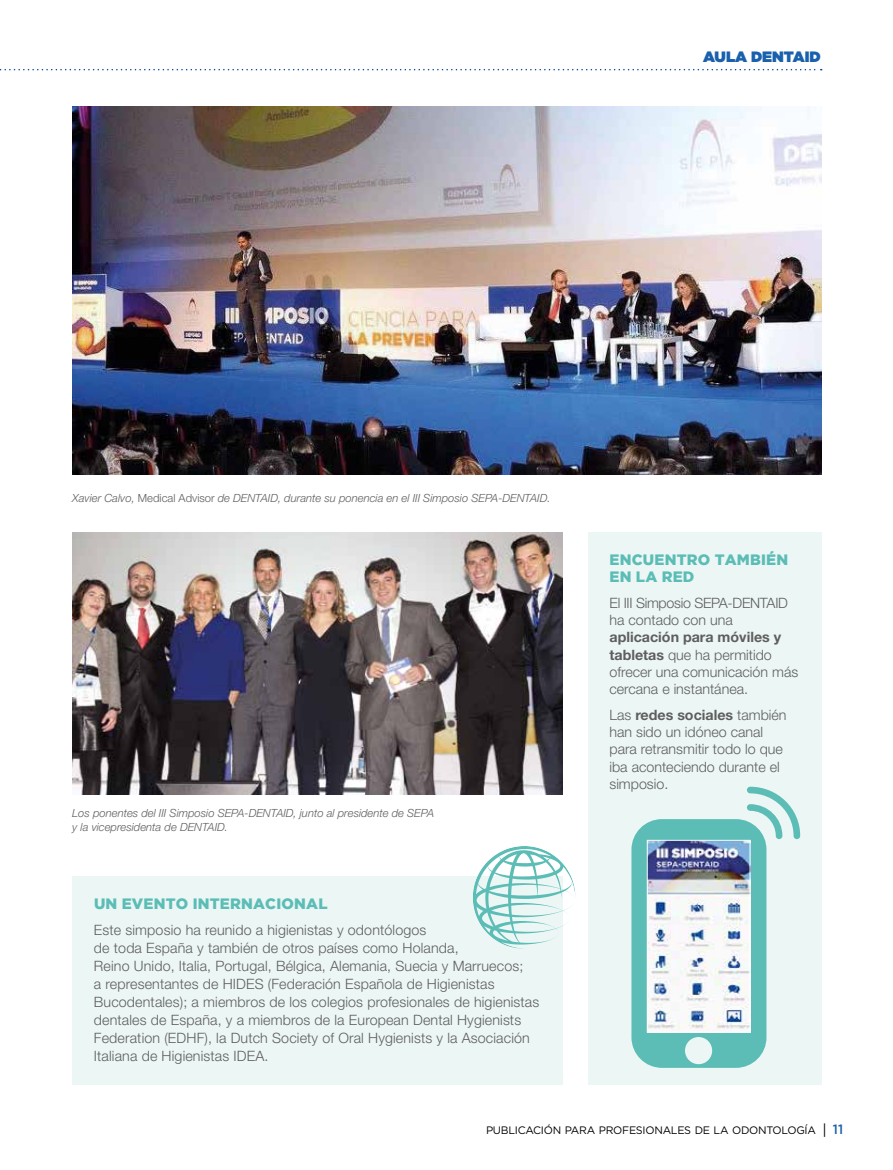
<style>
.page{position:relative;width:893px;height:1170px;background:#fff}
.page>*{position:absolute;margin:0;border:0;box-sizing:border-box;transform-origin:0 0}
.t1{font:900 15px/17.2px "Gotham";letter-spacing:.015em;color:#5bbdb5}
.t2{font:900 15px "Gotham";color:#1961ac}
.t3{font:300 14.25px/18px "Helvetica Neue LT Std";letter-spacing:.01em;color:#5f5e5e}
.t4{font:300 14.25px/17.2px "Helvetica Neue LT Std";letter-spacing:-.02em;color:#5f5e5e}
.t5{font:italic 300 11.25px/13.5px "Helvetica Neue LT Std";color:#5f5e5e}
.t6{font:10.8px "Gotham Book SC800";letter-spacing:-.025em;color:#000}
.s1{font-style:normal}
.s2{font-weight:700}
.s3{font-family:"Helvetica Neue LT Std";font-size:13.5px}
.s4{font-family:"Gotham";font-weight:500;font-size:13.5px;color:#1961ac}
</style>
<div class="page">
<svg style="left:0;top:69px;width:822px;height:1px"></svg>
<div style="left:73px;top:876px;width:490px;height:208px;background:#ecf6f5"></div>
<img style="left:73px;top:532px;width:490px;height:262px">
<img style="left:72px;top:106px;width:749px;height:368px">
<div style="left:588px;top:532px;width:233px;height:552px;background:#ecf6f5"></div>
<svg style="left:631px;top:786px;width:169px;height:281px"></svg>
<img style="left:649px;top:841px;width:99px;height:189px">
<div style="left:647px;top:839px;width:103px;height:193px;border:1px solid #fff"></div>
<svg style="left:473px;top:846px;width:102px;height:102px"></svg>
<p class="t2" style="left:703px;top:48px;width:119px">AULA DENTAID</p>
<p class="t5" style="left:72px;top:491px;width:480px">Xavier Calvo, <span class="s1">Medical Advisor</span> de DENTAID, durante su ponencia en el III Simposio SEPA-DENTAID.</p>
<p class="t5" style="left:72px;top:806px;width:363px">Los ponentes del III Simposio SEPA-DENTAID, junto al presidente de SEPA y la vicepresidenta de DENTAID.</p>
<p class="t1" style="left:94px;top:894px;width:235px">UN EVENTO INTERNACIONAL</p>
<p class="t3" style="left:94px;top:920px;width:447px">Este simposio ha reunido a higienistas y odontólogos<br>de toda España y también de otros países como Holanda,<br>Reino Unido, Italia, Portugal, Bélgica, Alemania, Suecia y Marruecos;<br>a representantes de HIDES (Federación Española de Higienistas Bucodentales); a miembros de los colegios profesionales de higienistas dentales de España, y a miembros de la European Dental Hygienists Federation (EDHF), la Dutch Society of Oral Hygienists y la Asociación Italiana de Higienistas IDEA.</p>
<p class="t1" style="left:610px;top:550px;width:180px">ENCUENTRO TAMBIÉN<br>EN LA RED</p>
<p class="t4" style="left:609px;top:593px;width:180px">El III Simposio SEPA-DENTAID ha contado con una</p>
<p class="t3" style="left:609px;top:628px;width:190px;line-height:17.2px"><span class="s2">aplicación para móviles y tabletas</span> que ha permitido ofrecer una comunicación más cercana e instantánea.</p>
<p class="t3" style="left:609px;top:705px;width:179px;line-height:17.2px">Las <span class="s2">redes sociales</span> también han sido un idóneo canal para retransmitir todo lo que iba aconteciendo durante el simposio.</p>
<p class="t6" style="left:486px;top:1124px;width:359px">PUBLICACIÓN PARA PROFESIONALES DE LA ODONTOLOGÍA <span class="s3">|</span> <span class="s4">11</span></p>
</div>
